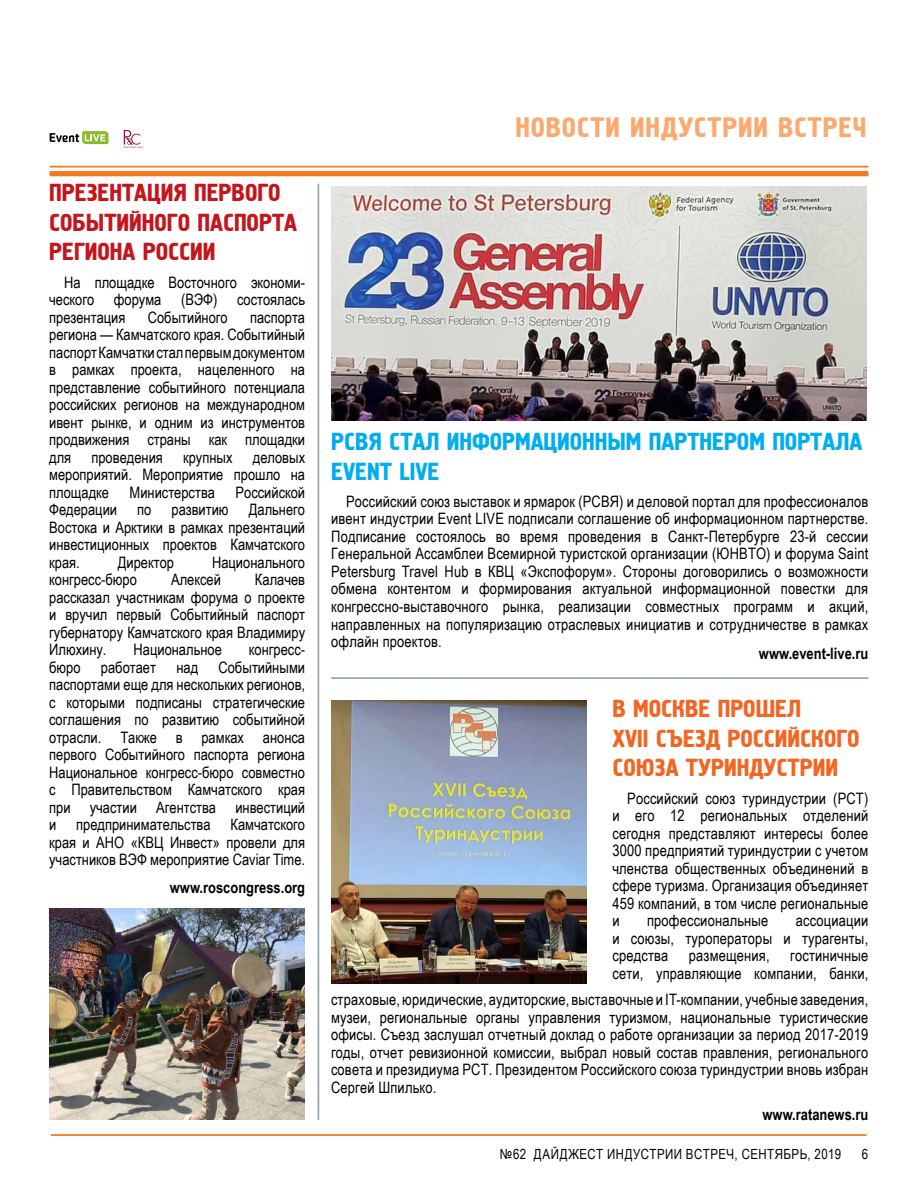
<style>
.page{position:relative;width:918px;height:1191px;background:#fff}
.page>*{position:absolute;margin:0;border:0;box-sizing:border-box;transform-origin:0 0}
.t1{font:28px "Hermes";letter-spacing:.035em;color:#faaa71}
.t2{font:24.5px/29.4px "Hermes";color:#c4161c}
.t3{font:24.5px/29.4px "Hermes";color:#f26522}
.t4{font:24.5px/29.4px "Hermes";color:#00aeef}
.t5{font:15.75px/17.5px "Arial Narrow";color:#000;text-align:justify}
.t6{font:700 15.75px "Arial Narrow";color:#000}
.t7{font:14px "Arial Narrow";letter-spacing:.035em;color:#000}
</style>
<div class="page">
<hr style="left:50px;top:166px;width:818px;height:1px;background:#f47920">
<div style="left:50px;top:171px;width:818px;height:5px;background:#f47920"></div>
<hr style="left:51px;top:1134px;width:815px;height:1px;background:#f47920">
<svg style="left:124px;top:130px;width:19px;height:18px"></svg>
<svg style="left:50px;top:131px;width:58px;height:13px"></svg>
<img style="left:49px;top:908px;width:256px;height:211px">
<img style="left:331px;top:186px;width:535px;height:234px">
<img style="left:331px;top:701px;width:256px;height:282px">
<hr style="left:317px;top:184px;width:2px;height:935px;background:#95a9aa">
<hr style="left:331px;top:677px;width:537px;height:2px;background:#95a9aa">
<h2 class="t2" style="left:49px;top:179px;width:249px">ПРЕЗЕНТАЦИЯ ПЕРВОГО<br>СОБЫТИЙНОГО ПАСПОРТА<br>РЕГИОНА РОССИИ</h2>
<p class="t5" style="left:49px;top:273px;width:257px;text-indent:15px">На площадке Восточного экономи&shy;ческого форума (ВЭФ) состоялась презентация</p>
<p class="t5" style="left:148px;top:308px;width:82px">Событийного</p>
<p class="t5" style="left:49px;top:308px;width:257px;text-indent:201px">паспорта региона — Камчатского края. Событийный паспорт Камчатки стал первым документом в рамках проекта, нацеленного на представление событийного потенциала российских регионов на международном ивент рынке, и одним из инструментов продвижения страны как площадки для</p>
<p class="t5" style="left:49px;top:448px;width:257px;text-indent:204px">деловых мероприятий. Мероприятие прошло на площадке</p>
<p class="t5" style="left:91px;top:448px;width:73px">проведения</p>
<p class="t5" style="left:183px;top:448px;width:51px">крупных</p>
<p class="t5" style="left:130px;top:482px;width:87px">Министерства</p>
<p class="t5" style="left:235px;top:482px;width:71px">Российской</p>
<p class="t5" style="left:49px;top:500px;width:69px">Федерации</p>
<p class="t5" style="left:137px;top:500px;width:16px">по</p>
<p class="t5" style="left:171px;top:500px;width:59px">развитию</p>
<p class="t5" style="left:49px;top:500px;width:257px;text-indent:199px">Дальнего Востока и Арктики в рамках презентаций инвестиционных проектов Камчатского края.</p>
<p class="t5" style="left:118px;top:552px;width:58px">Директор</p>
<p class="t5" style="left:212px;top:552px;width:95px">Национального</p>
<p class="t5" style="left:49px;top:570px;width:89px">конгресс-бюро</p>
<p class="t5" style="left:171px;top:570px;width:51px">Алексей</p>
<p class="t5" style="left:49px;top:570px;width:257px;text-indent:206px">Калачев рассказал участникам форума о проекте и вручил первый Событийный паспорт губернатору Камчатского края Владимиру Илюхину.</p>
<p class="t5" style="left:133px;top:640px;width:90px">Национальное</p>
<p class="t5" style="left:249px;top:640px;width:58px">конгресс-</p>
<p class="t5" style="left:49px;top:657px;width:257px;text-indent:169px">Событийными паспортами еще для нескольких регионов, с которыми подписаны стратегические соглашения по развитию событийной отрасли. Также в рамках анонса первого Событийного паспорта региона Национальное конгресс-бюро совместно с Правительством Камчатского края при участии Агентства инвестиций и</p>
<p class="t5" style="left:49px;top:657px;width:33px">бюро</p>
<p class="t5" style="left:101px;top:657px;width:57px">работает</p>
<p class="t5" style="left:176px;top:657px;width:23px">над</p>
<p class="t5" style="left:49px;top:815px;width:257px;text-indent:181px">Камчатского края и АНО «КВЦ Инвест» провели для участников ВЭФ мероприятие Caviar Time.</p>
<p class="t6" style="left:170px;top:875px;width:137px">www.roscongress.org</p>
<p class="t5" style="left:76px;top:815px;width:136px">предпринимательства</p>
<h1 class="t1" style="left:515px;top:111px;width:353px">НОВОСТИ ИНДУСТРИИ ВСТРЕЧ</h1>
<h2 class="t4" style="left:331px;top:428px;width:532px">РСВЯ СТАЛ ИНФОРМАЦИОННЫМ ПАРТНЕРОМ ПОРТАЛА<br>EVENT LIVE</h2>
<p class="t5" style="left:331px;top:492px;width:538px;text-indent:15px">Российский союз выставок и ярмарок (РСВЯ) и деловой портал для профессионалов ивент индустрии Event LIVE подписали соглашение об информационном партнерстве.<br>Подписание состоялось во время проведения в Санкт-Петербурге 23-й сессии Генеральной Ассамблеи Всемирной туристской организации (ЮНВТО) и форума Saint Petersburg Travel Hub в КВЦ «Экспофорум». Стороны договорились о возможности обмена контентом и формирования актуальной информационной повестки для конгрессно-выставочного рынка, реализации совместных программ и акций, направленных на популяризацию отраслевых инициатив и сотрудничестве в рамках офлайн проектов.</p>
<p class="t6" style="left:759px;top:641px;width:111px">www.event-live.ru</p>
<h2 class="t3" style="left:612px;top:695px;width:249px">В МОСКВЕ ПРОШЕЛ<br>XVII СЪЕЗД РОССИЙСКОГО<br>СОЮЗА ТУРИНДУСТРИИ</h2>
<p class="t5" style="left:612px;top:788px;width:257px;text-indent:15px">Российский союз туриндустрии (РСТ) и его 12 региональных отделений сегодня представляют интересы более 3000 предприятий туриндустрии с учетом членства общественных объединений в сфере туризма. Организация объединяет 459 компаний, в том числе региональные и</p>
<p class="t5" style="left:647px;top:911px;width:123px">профессиональные</p>
<p class="t5" style="left:612px;top:911px;width:257px;text-indent:184px">ассоциации и союзы, туроператоры и турагенты, средства</p>
<p class="t5" style="left:612px;top:946px;width:257px;text-align:right">гостиничные<br>сети, управляющие компании, банки,</p>
<p class="t5" style="left:689px;top:946px;width:82px">размещения,</p>
<p class="t5" style="left:331px;top:990px;width:539px">страховые, юридические, аудиторские, выставочные и IT-компании, учебные заведения, музеи, региональные органы управления туризмом, национальные туристические офисы. Съезд заслушал отчетный доклад о работе организации за период 2017-2019 годы, отчет ревизионной комиссии, выбрал новый состав правления, регионального совета и президиума РСТ. Президентом Российского союза туриндустрии вновь избран Сергей Шпилько.</p>
<p class="t6" style="left:762px;top:1102px;width:107px">www.ratanews.ru</p>
<p class="t7" style="left:500px;top:1143px;width:342px">№62 ДАЙДЖЕСТ ИНДУСТРИИ ВСТРЕЧ, СЕНТЯБРЬ, 2019</p>
<p class="t7" style="left:862px;top:1143px;width:8px">6</p>
</div>
